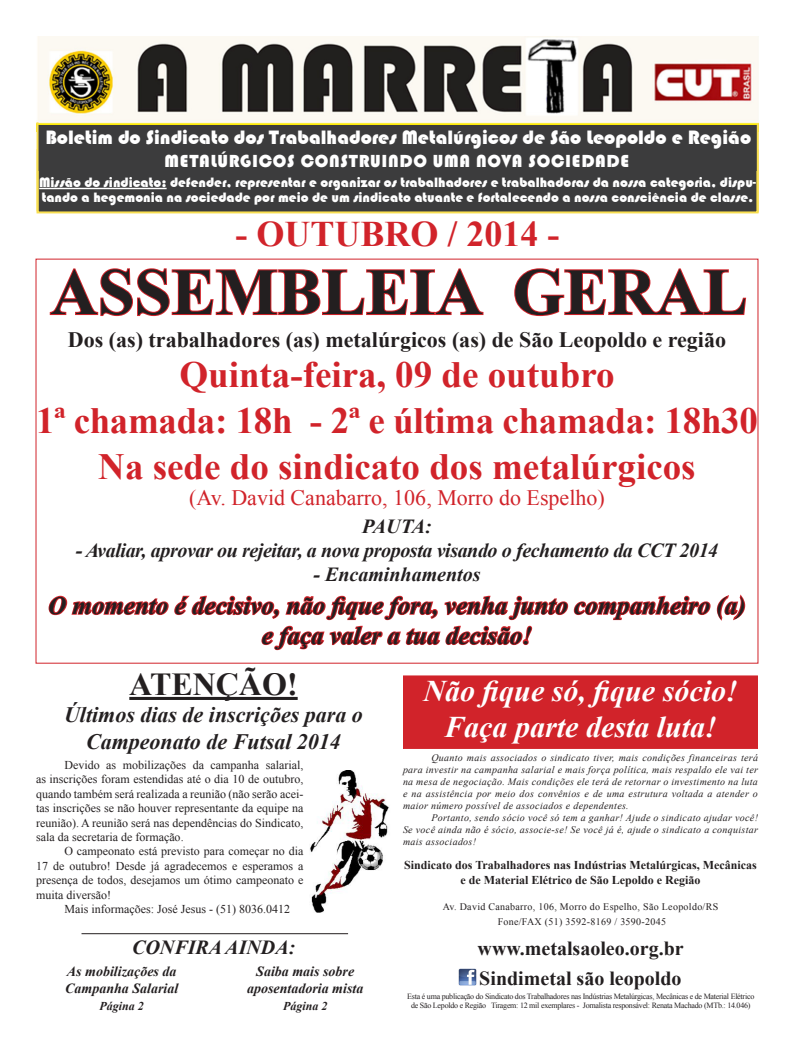
<style>
.page{position:relative;width:794px;height:1049px;background:#fff}
.page>*{position:absolute;margin:0;border:0;box-sizing:border-box;transform-origin:0 0}
.t1{font:700 66px "Times New Roman";color:#231f20}
.t2{font:700 37px "Times New Roman";color:#d1232a}
.t3{font:700 36px "Times New Roman";color:#d1232a}
.t4{font:700 32px "Times New Roman";color:#231f20}
.t5{font:italic 700 30px/36px "Times New Roman";color:#fff;text-align:center}
.t6{font:italic 700 25px "Times New Roman";color:#231f20}
.t7{font:700 22px "Times New Roman";color:#231f20}
.t8{font:italic 700 22px "Times New Roman";color:#231f20}
.t9{font:22px "Times New Roman";color:#d1232a}
.t10{font:italic 700 20px "Times New Roman";letter-spacing:-.02em;color:#231f20}
.t11{font:20px "Bauhaus 93";color:#fff}
.t12{font:700 20px "Times New Roman";color:#231f20}
.t13{font:italic 700 20px "Times New Roman";color:#231f20}
.t14{font:18px "Bauhaus 93";letter-spacing:.04em;color:#fff}
.t15{font:14px/15px "Bauhaus 93";color:#fff}
.t16{font:italic 700 14px "Times New Roman";color:#231f20}
.t17{font:12px/14.4px "Times New Roman";color:#231f20;text-align:justify}
.t18{font:700 12px/14.4px "Times New Roman";color:#231f20;text-align:center}
.t19{font:italic 700 12px "Times New Roman";color:#231f20}
.t20{font:italic 10px/12px "Times New Roman";letter-spacing:.03em;color:#231f20;text-align:justify}
.t21{font:10px "Times New Roman";letter-spacing:.03em;color:#231f20}
.t22{font:8px/9.6px "Times New Roman";letter-spacing:-.03em;color:#231f20;text-align:center}
</style>
<div class="page">
<img style="left:38px;top:37px;width:720px;height:89px">
<div style="left:37px;top:149px;width:721px;height:64px;background:#3c3c3d;border:2px solid #f8de50"></div>
<div style="left:38px;top:126px;width:719px;height:45px;background:#3c3c3d"></div>
<hr style="left:39px;top:188px;width:128px;height:1px;background:#fff">
<hr style="left:757px;top:124px;width:2px;height:89px;background:#f8de50">
<hr style="left:37px;top:122px;width:2px;height:89px;background:#f8de50">
<svg style="left:49px;top:268px;width:435px;height:49px"></svg>
<svg style="left:514px;top:268px;width:233px;height:49px"></svg>
<svg style="left:48px;top:594px;width:698px;height:57px"></svg>
<img style="left:459px;top:968px;width:17px;height:18px">
<div style="left:403px;top:675px;width:355px;height:74px;background:#d1232a;border:1px solid #d1232a"></div>
<hr style="left:129px;top:697px;width:169px;height:3px;background:#231f20">
<img style="left:310px;top:770px;width:79px;height:142px">
<hr style="left:81px;top:933px;width:267px;height:1px;background:#231f20">
<p class="t11" style="left:46px;top:126px;width:707px">Boletim do Sindicato dos Trabalhadores Metalúrgicos de São Leopoldo e Região</p>
<p class="t15" style="left:39px;top:175px;width:718px">Missão do sindicato: defender, representar e organizar os trabalhadores e trabalhadoras da nossa categoria, dispu&shy;tando a hegemonia na sociedade por meio de um sindicato atuante e fortalecendo a nossa consciência de classe.</p>
<p class="t14" style="left:165px;top:150px;width:466px">METALÚRGICOS CONSTRUINDO UMA NOVA SOCIEDADE</p>
<p class="t3" style="left:235px;top:209px;width:325px">- OUTUBRO / 2014 -</p>
<p class="t1" style="left:50px;top:246px;width:698px">ASSEMBLEIA GERAL</p>
<p class="t7" style="left:68px;top:324px;width:659px">Dos (as) trabalhadores (as) metalúrgicos (as) de São Leopoldo e região</p>
<p class="t2" style="left:179px;top:349px;width:437px">Quinta-feira, 09 de outubro</p>
<p class="t2" style="left:36px;top:395px;width:723px">1ª chamada: 18h - 2ª e última chamada: 18h30</p>
<p class="t2" style="left:98px;top:441px;width:599px">Na sede do sindicato dos metalúrgicos</p>
<p class="t9" style="left:189px;top:483px;width:417px">(Av. David Canabarro, 106, Morro do Espelho)</p>
<p class="t10" style="left:362px;top:512px;width:71px">PAUTA:</p>
<p class="t10" style="left:76px;top:536px;width:644px">- Avaliar, aprovar ou rejeitar, a nova proposta visando o fechamento da CCT 2014</p>
<p class="t13" style="left:313px;top:560px;width:169px">- Encaminhamentos</p>
<p class="t6" style="left:48px;top:588px;width:699px">O momento é decisivo, não fique fora, venha junto companheiro (a)</p>
<p class="t6" style="left:262px;top:618px;width:272px">e faça valer a tua decisão!</p>
<p class="t4" style="left:129px;top:662px;width:170px">ATENÇÃO!</p>
<p class="t8" style="left:64px;top:699px;width:300px">Últimos dias de inscrições para o</p>
<p class="t8" style="left:86px;top:726px;width:256px">Campeonato de Futsal 2014</p>
<p class="t17" style="left:36px;top:758px;width:269px;text-indent:28px">Devido as mobilizações da campanha salarial, as inscrições foram estendidas até o dia 10 de outubro, quando também será realizada a reunião (não serão acei&shy;tas inscrições se não houver representante da equipe na reunião). A reunião será nas dependências do Sindicato, sala da secretaria de formação.</p>
<p class="t17" style="left:36px;top:844px;width:269px;text-indent:28px">O campeonato está previsto para começar no dia 17 de outubro! Desde já agradecemos e esperamos a presença de todos, desejamos um ótimo campeonato e muita diversão!</p>
<p class="t17" style="left:64px;top:902px;width:227px">Mais informações: José Jesus - (51) 8036.0412</p>
<p class="t13" style="left:132px;top:933px;width:165px">CONFIRA AINDA:</p>
<p class="t16" style="left:67px;top:962px;width:111px">As mobilizações da</p>
<p class="t16" style="left:65px;top:978px;width:115px">Campanha Salarial</p>
<p class="t16" style="left:256px;top:962px;width:100px">Saiba mais sobre</p>
<p class="t16" style="left:247px;top:978px;width:118px">aposentadoria mista</p>
<p class="t19" style="left:100px;top:997px;width:46px">Página 2</p>
<p class="t19" style="left:283px;top:997px;width:46px">Página 2</p>
<p class="t5" style="left:423px;top:672px;width:316px">Não fique só, fique sócio!<br>Faça parte desta luta!</p>
<p class="t20" style="left:403px;top:751px;width:356px;text-indent:28px">Quanto mais associados o sindicato tiver, mais condições financeiras terá para investir na campanha salarial e mais força política, mais respaldo ele vai ter na mesa de negociação. Mais condições ele terá de retornar o investimento na luta e na assistência por meio dos convênios e de uma estrutura voltada a atender o maior número possível de associados e dependentes.</p>
<p class="t20" style="left:403px;top:811px;width:356px;text-indent:28px">Portanto, sendo sócio você só tem a ganhar! Ajude o sindicato ajudar você!<br>Se você ainda não é sócio, associe-se! Se você já é, ajude o sindicato a conquistar mais associados!</p>
<p class="t18" style="left:404px;top:858px;width:354px">Sindicato dos Trabalhadores nas Indústrias Metalúrgicas, Mecânicas e de Material Elétrico de São Lepoldo e Região</p>
<p class="t21" style="left:443px;top:900px;width:277px">Av. David Canabarro, 106, Morro do Espelho, São Leopoldo/RS</p>
<p class="t21" style="left:498px;top:914px;width:170px">Fone/FAX (51) 3592-8169 / 3590-2045</p>
<p class="t12" style="left:477px;top:934px;width:208px">www.metalsaoleo.org.br</p>
<p class="t12" style="left:479px;top:964px;width:204px">Sindimetal são leopoldo</p>
<p class="t22" style="left:407px;top:991px;width:348px">Esta é uma publicação do Sindicato dos Trabalhadores nas Indústrias Metalúrgicas, Mecânicas e de Material Elétrico de São Lepoldo e Região Tiragem: 12 mil exemplares - Jornalista responsável: Renata Machado (MTb.: 14.046)</p>
</div>
